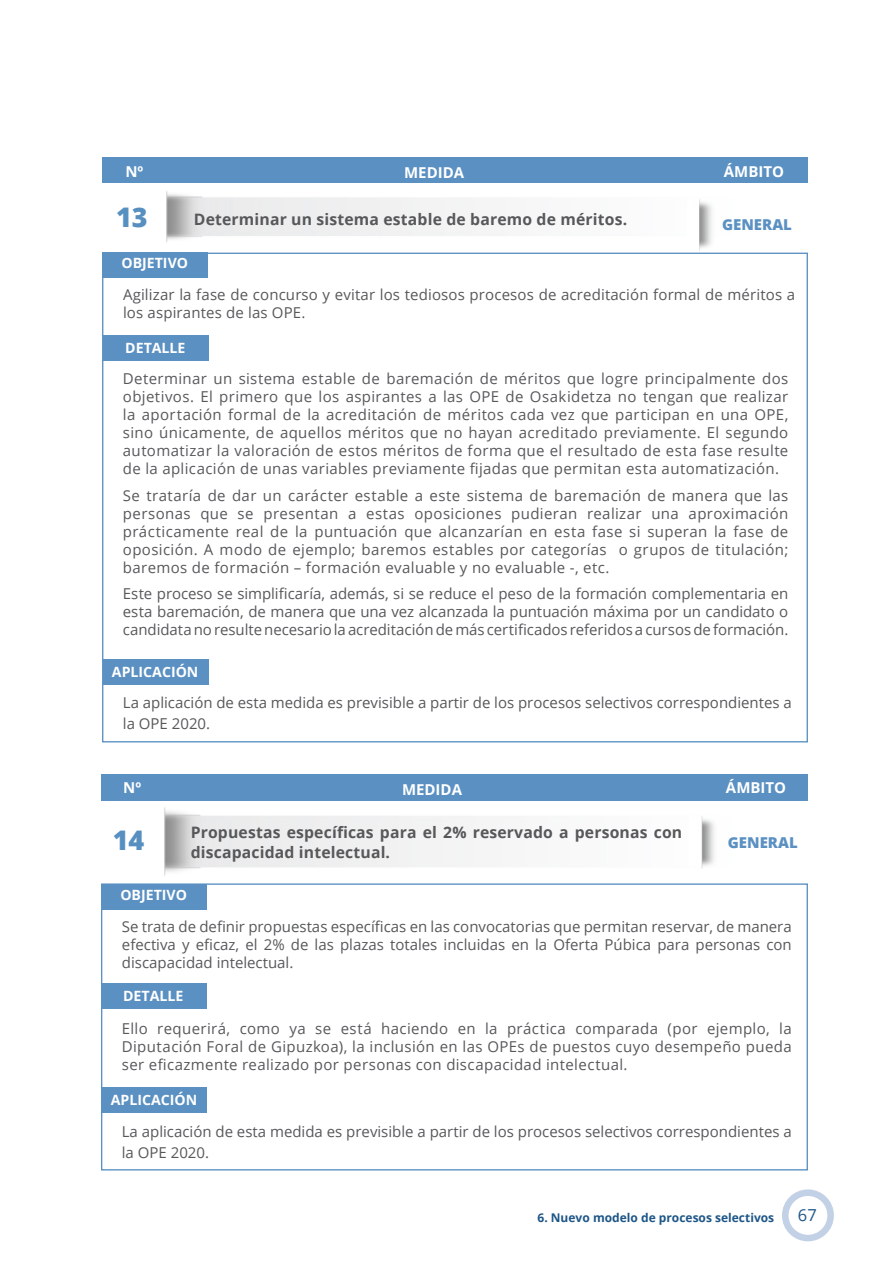
<style>
.page{position:relative;width:893px;height:1263px;background:#fff}
.page>*{position:absolute;margin:0;border:0;box-sizing:border-box;transform-origin:0 0}
.titulo_azul{font:800 27px "Open Sans";color:#5790c0}
.t1{font:16.5px "Open Sans";color:#1d5687}
.texto{font:700 15.75px/20.2px "Open Sans";letter-spacing:.01em;color:#57585a}
.texto-2{font:15px/18px "Open Sans";color:#57585a;text-align:justify}
.texto-3{font:700 15px "Open Sans";color:#fff}
.texto-4{font:800 15px "Open Sans";color:#5a90c2}
.texto-5{font:700 14.1px "Open Sans";color:#fff}
.t2{font:700 12px "Open Sans";color:#1d5687}
</style>
<div class="page">
<div style="left:782px;top:1189px;width:52px;height:52px;border:7px solid #c2d1e6;border-radius:50%"></div>
<img style="left:166px;top:191px;width:337px;height:52px">
<img style="left:687px;top:199px;width:48px;height:54px">
<div style="left:102px;top:252px;width:106px;height:26px;background:#5a90c2"></div>
<div style="left:103px;top:335px;width:105px;height:26px;background:#5a90c2"></div>
<div style="left:103px;top:659px;width:105px;height:26px;background:#5a90c2"></div>
<div style="left:102px;top:157px;width:706px;height:26px;background:#5a90c2"></div>
<img style="left:163px;top:807px;width:338px;height:69px">
<img style="left:701px;top:816px;width:13px;height:53px">
<div style="left:101px;top:884px;width:106px;height:25px;background:#5a90c2"></div>
<div style="left:101px;top:983px;width:105px;height:26px;background:#5a90c2"></div>
<div style="left:102px;top:1087px;width:105px;height:25px;background:#5a90c2"></div>
<div style="left:101px;top:774px;width:707px;height:26px;background:#5a90c2"></div>
<p class="texto-3" style="left:125px;top:161px;width:20px">Nº</p>
<p class="texto-3" style="left:404px;top:162px;width:62px">MEDIDA</p>
<p class="texto-3" style="left:724px;top:161px;width:62px">ÁMBITO</p>
<p class="titulo_azul" style="left:116px;top:197px;width:33px">13</p>
<p class="texto" style="left:194px;top:208px;width:435px">Determinar un sistema estable de baremo de méritos.</p>
<p class="texto-4" style="left:722px;top:213px;width:71px">GENERAL</p>
<p class="texto-5" style="left:121px;top:253px;width:68px">OBJETIVO</p>
<p class="texto-2" style="left:123px;top:285px;width:674px">Agilizar la fase de concurso y evitar los tediosos procesos de acreditación formal de méritos a los aspirantes de las OPE.</p>
<p class="texto-5" style="left:125px;top:338px;width:62px">DETALLE</p>
<p class="texto-2" style="left:123px;top:369px;width:667px">Determinar un sistema estable de baremación de méritos que logre principalmente dos objetivos. El primero que los aspirantes a las OPE de Osakidetza no tengan que realizar la aportación formal de la acreditación de méritos cada vez que participan en una OPE, sino únicamente, de aquellos méritos que no hayan acreditado previamente. El segundo automatizar la valoración de estos méritos de forma que el resultado de esta fase resulte de la aplicación de unas variables previamente fijadas que permitan esta automatización.</p>
<p class="texto-2" style="left:123px;top:486px;width:667px">Se trataría de dar un carácter estable a este sistema de baremación de manera que las personas que se presentan a estas oposiciones pudieran realizar una aproximación prácticamente real de la puntuación que alcanzarían en esta fase si superan la fase de oposición. A modo de ejemplo; baremos estables por categorías o grupos de titulación; baremos de formación – formación evaluable y no evaluable -, etc.</p>
<p class="texto-2" style="left:123px;top:584px;width:667px">Este proceso se simplificaría, además, si se reduce el peso de la formación complementaria en esta baremación, de manera que una vez alcanzada la puntuación máxima por un candidato o candidata no resulte necesario la acreditación de más certificados referidos a cursos de formación.</p>
<p class="texto-5" style="left:112px;top:662px;width:88px">APLICACIÓN</p>
<p class="texto-2" style="left:123px;top:692px;width:670px;line-height:21px">La aplicación de esta medida es previsible a partir de los procesos selectivos correspondientes a la OPE 2020.</p>
<p class="texto-3" style="left:123px;top:777px;width:20px">Nº</p>
<p class="texto-3" style="left:402px;top:779px;width:62px">MEDIDA</p>
<p class="texto-3" style="left:726px;top:777px;width:62px">ÁMBITO</p>
<p class="titulo_azul" style="left:113px;top:820px;width:33px">14</p>
<p class="texto" style="left:191px;top:822px;width:493px">Propuestas específicas para el 2% reservado a personas con discapacidad intelectual.</p>
<p class="texto-4" style="left:728px;top:831px;width:71px">GENERAL</p>
<p class="texto-5" style="left:120px;top:885px;width:68px">OBJETIVO</p>
<p class="texto-2" style="left:122px;top:917px;width:671px">Se trata de definir propuestas específicas en las convocatorias que permitan reservar, de manera efectiva y eficaz, el 2% de las plazas totales incluidas en la Oferta Púbica para personas con discapacidad intelectual.</p>
<p class="texto-5" style="left:123px;top:986px;width:62px">DETALLE</p>
<p class="texto-2" style="left:122px;top:1019px;width:671px">Ello requerirá, como ya se está haciendo en la práctica comparada (por ejemplo, la Diputación Foral de Gipuzkoa), la inclusión en las OPEs de puestos cuyo desempeño pueda ser eficazmente realizado por personas con discapacidad intelectual.</p>
<p class="texto-5" style="left:111px;top:1090px;width:88px">APLICACIÓN</p>
<p class="texto-2" style="left:122px;top:1120px;width:671px;line-height:21px">La aplicación de esta medida es previsible a partir de los procesos selectivos correspondientes a la OPE 2020.</p>
<p class="t2" style="left:537px;top:1209px;width:238px">6. Nuevo modelo de procesos selectivos</p>
<p class="t1" style="left:798px;top:1204px;width:20px">67</p>
</div>
